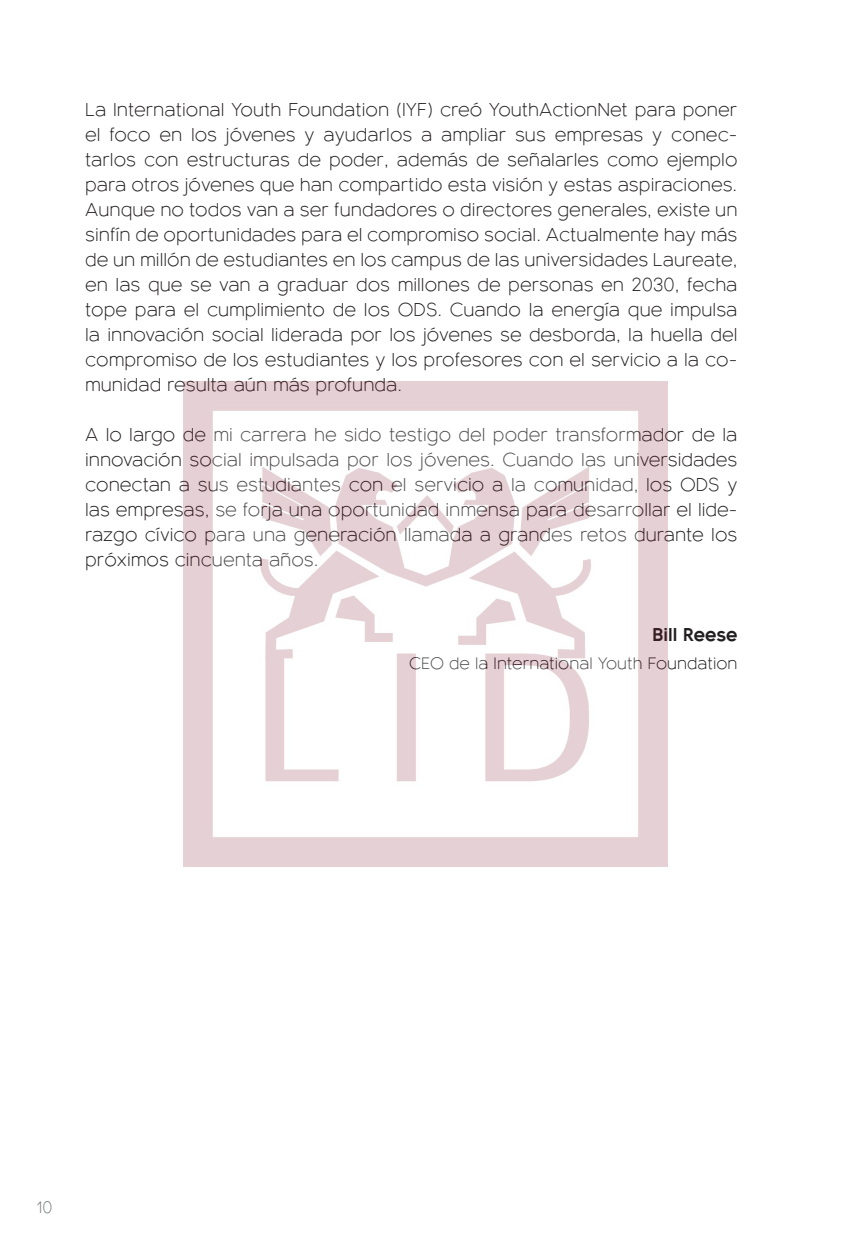
<style>
.page{position:relative;width:850px;height:1247px;background:#fff}
.page>*{position:absolute;margin:0;border:0;box-sizing:border-box;transform-origin:0 0}
.Texto_entrevista{font:300 18px/25px "Bambino New";color:#231f20;text-align:justify}
.Texto_entrevista-2{font:700 18px "Bambino New";color:#231f20}
.Texto_entrevista-3{font:300 16px "Bambino New";color:#231f20}
.Texto_entrevista-4{font:300 16px "Bambino New";color:#76787b}
</style>
<div class="page">
<img style="left:183px;top:382px;width:484px;height:484px">
<p class="Texto_entrevista" style="left:85px;top:95px;width:654px">La International Youth Foundation (IYF) creó YouthActionNet para poner el foco en los jóvenes y ayudarlos a ampliar sus empresas y conec&shy;tarlos con estructuras de poder, además de señalarles como ejemplo para otros jóvenes que han compartido esta visión y estas aspiraciones.<br>Aunque no todos van a ser fundadores o directores generales, existe un sinfín de oportunidades para el compromiso social. Actualmente hay más de un millón de estudiantes en los campus de las universidades Laureate, en las que se van a graduar dos millones de personas en 2030, fecha tope para el cumplimiento de los ODS. Cuando la energía que impulsa la innovación social liderada por los jóvenes se desborda, la huella del compromiso de los estudiantes y los profesores con el servicio a la co&shy;munidad resulta aún más profunda.</p>
<p class="Texto_entrevista" style="left:85px;top:420px;width:654px">A lo largo de mi carrera he sido testigo del poder transformador de la innovación social impulsada por los jóvenes. Cuando las universidades conectan a sus estudiantes con el servicio a la comunidad, los ODS y las empresas, se forja una oportunidad inmensa para desarrollar el lide&shy;razgo cívico para una generación llamada a grandes retos durante los próximos cincuenta años.</p>
<p class="Texto_entrevista-2" style="left:652px;top:618px;width:86px">Bill Reese</p>
<p class="Texto_entrevista-3" style="left:409px;top:649px;width:330px">CEO de la International Youth Foundation</p>
<p class="Texto_entrevista-4" style="left:37px;top:1194px;width:18px">10</p>
</div>
